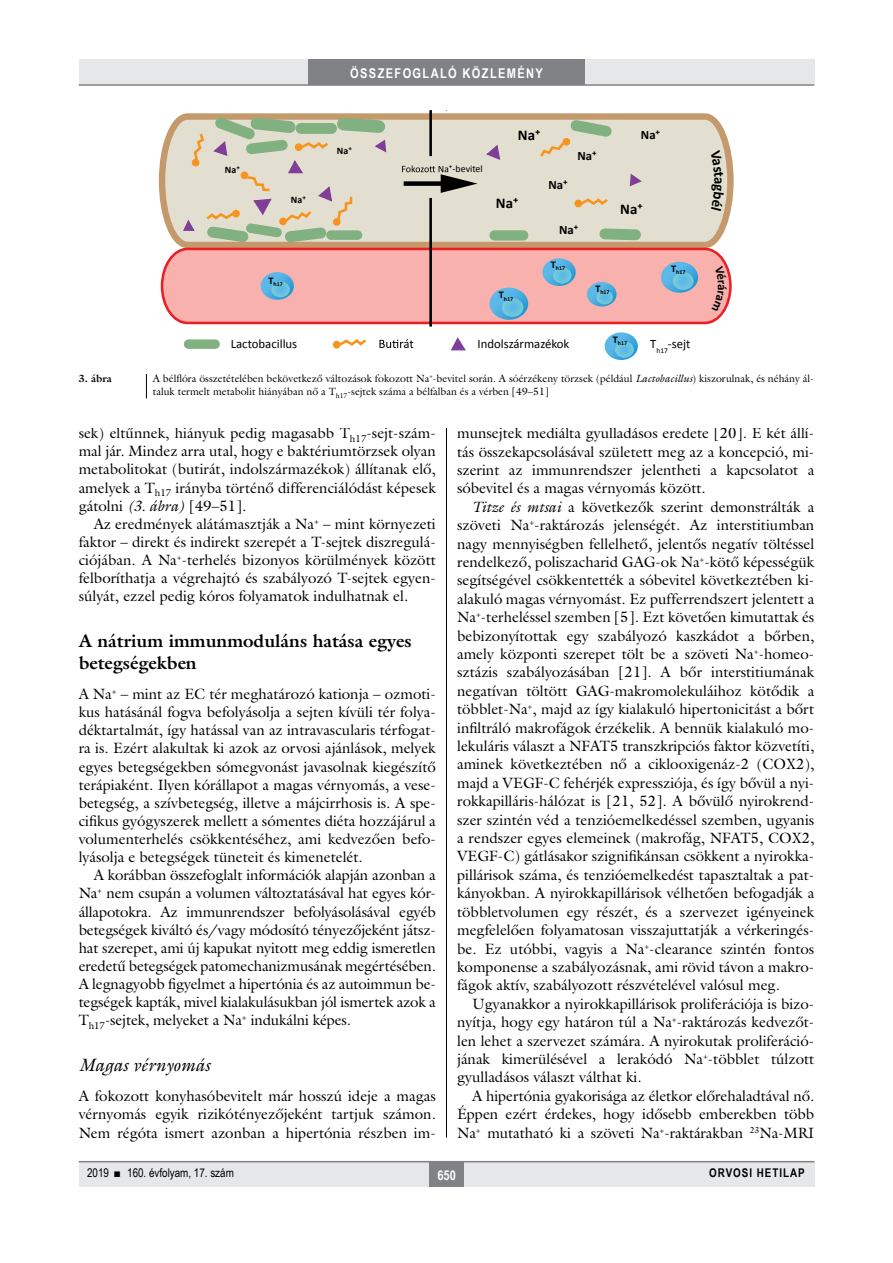
<style>
.page{position:relative;width:893px;height:1263px;background:#fff}
.page>*{position:absolute;margin:0;border:0;box-sizing:border-box;transform-origin:0 0}
.alcimbold{font:700 18px/21.8px "Galliard Reg";color:#000}
.alcimkurziv{font:italic 18px "Galliard Reg";color:#000}
.Body_Text{font:15px/18.5px "Galliard Reg";color:#000;text-align:justify}
.Body_tompa{font:15px/18.1px "Galliard Reg";color:#000;text-align:justify}
.t1{font:700 14.85px "Calibri";color:#000}
.t2{font:700 13.5px "Arial Narrow";letter-spacing:.1em;color:#fff}
.t3{font:12.75px "Calibri";color:#000}
.t4{font:700 12.75px "Calibri";color:#000}
.t5{font:12px "Arial Narrow";color:#000}
.t6{font:700 12px "Arial Narrow";letter-spacing:.08em;color:#000}
.kepalairas2{font:10.5px/13.5px "Galliard Reg";color:#000}
.kepalairas1{font:700 10.5px "Galliard Reg";color:#000}
.t7{font:700 9.9px "Calibri";color:#000}
.t8{font:9.9px "Calibri";color:#000}
.t9{font:700 6px "Calibri";color:#000}
.s1{font-style:italic}
</style>
<div class="page">
<div style="left:79px;top:1161px;width:735px;height:25px;background:#e6e7e8"></div>
<hr style="left:79px;top:1161px;width:735px;height:1px;background:#808285">
<div style="left:430px;top:1161px;width:34px;height:25px;background:#808285"></div>
<div style="left:79px;top:60px;width:735px;height:25px;background:#e6e7e8"></div>
<div style="left:308px;top:60px;width:277px;height:25px;background:#808285"></div>
<hr style="left:79px;top:84px;width:735px;height:2px;background:#808285">
<hr style="left:446px;top:111px;width:1px;height:1026px;background:#000">
<div style="left:78px;top:373px;width:736px;height:54px;background:#fff"></div>
<svg style="left:146px;top:374px;width:1px;height:24px"></svg>
<div style="left:78px;top:111px;width:736px;height:262px;background:#fff"></div>
<svg style="left:158px;top:113px;width:576px;height:133px;background:#dfd5c2"></svg>
<svg style="left:160px;top:246px;width:572px;height:79px;background:#e67e74"></svg>
<svg style="left:599px;top:228px;width:42px;height:12px"></svg>
<div style="left:489px;top:230px;width:39px;height:11px;background:#82b181;border-radius:5px"></div>
<div style="left:575px;top:200px;width:6px;height:7px;background:#f7941e;border-radius:50%"></div>
<div style="left:574px;top:200px;width:8px;height:7px;border:1px solid #f7941e;border-radius:50%"></div>
<svg style="left:578px;top:196px;width:33px;height:11px"></svg>
<svg style="left:538px;top:120px;width:74px;height:40px;background:#d5d5bd"></svg>
<div style="left:184px;top:339px;width:36px;height:10px;background:#82b181;border-radius:5px"></div>
<svg style="left:605px;top:332px;width:33px;height:28px"></svg>
<div style="left:333px;top:341px;width:7px;height:7px;background:#f7941e;border-radius:50%"></div>
<div style="left:333px;top:341px;width:8px;height:8px;border:1px solid #f7941e;border-radius:50%"></div>
<svg style="left:336px;top:339px;width:30px;height:9px"></svg>
<hr style="left:429px;top:111px;width:3px;height:45px;background:#000">
<hr style="left:429px;top:198px;width:3px;height:129px;background:#000">
<svg style="left:379px;top:339px;width:34px;height:9px"></svg>
<svg style="left:402px;top:165px;width:75px;height:28px;background:#a19e94"></svg>
<svg style="left:450px;top:337px;width:16px;height:14px"></svg>
<svg style="left:486px;top:144px;width:15px;height:17px"></svg>
<svg style="left:182px;top:117px;width:205px;height:125px;background:#d1d0bb"></svg>
<svg style="left:629px;top:172px;width:14px;height:15px"></svg>
<svg style="left:710px;top:150px;width:14px;height:61px"></svg>
<svg style="left:162px;top:249px;width:568px;height:74px;background:#e8abab"></svg>
<p class="t7" style="left:225px;top:163px;width:16px">Na⁺</p>
<p class="t7" style="left:291px;top:194px;width:16px">Na⁺</p>
<p class="t9" style="left:269px;top:280px;width:16px"><sup>T</sup>h17</p>
<p class="t2" style="left:350px;top:63px;width:194px">ÖSSZEFOGLALÓ KÖZLEMÉNY</p>
<p class="t7" style="left:337px;top:144px;width:16px">Na⁺</p>
<p class="t8" style="left:449px;top:163px;width:35px">⁺-bevitel</p>
<p class="t1" style="left:518px;top:125px;width:24px">Na⁺</p>
<p class="t1" style="left:496px;top:194px;width:24px">Na⁺</p>
<p class="t4" style="left:548px;top:177px;width:21px">Na⁺</p>
<p class="t4" style="left:577px;top:147px;width:21px">Na⁺</p>
<p class="t4" style="left:559px;top:222px;width:21px">Na⁺</p>
<p class="t9" style="left:499px;top:295px;width:16px"><sup>T</sup>h17</p>
<p class="t9" style="left:551px;top:264px;width:16px"><sup>T</sup>h17</p>
<p class="t9" style="left:595px;top:288px;width:16px"><sup>T</sup>h17</p>
<p class="t4" style="left:641px;top:127px;width:21px">Na⁺</p>
<p class="t1" style="left:620px;top:200px;width:24px">Na⁺</p>
<p class="t9" style="left:671px;top:269px;width:16px"><sup>T</sup>h17</p>
<p class="t9" style="left:613px;top:340px;width:16px"><sup>T</sup>h17</p>
<p class="t3" style="left:477px;top:336px;width:93px">Indolszármazékok</p>
<p class="t3" style="left:231px;top:336px;width:68px">Lactobacillus</p>
<p class="t3" style="left:650px;top:336px;width:42px">T<sub>h17</sub>-sejt</p>
<p class="kepalairas1" style="left:78px;top:371px;width:35px">3. ábra</p>
<p class="kepalairas2" style="left:153px;top:371px;width:663px">A bélflóra összetételében bekövetkező változások fokozott Na<sup>+</sup>-bevitel során. A sóérzékeny törzsek (például <span class="s1">Lactobacillus</span>) kiszorulnak, és néhány ál&shy;taluk termelt metabolit hiányában nő a T<sub>h17</sub>-sejtek száma a bélfalban és a vérben [49–51]</p>
<p class="Body_Text" style="left:79px;top:424px;width:359px">sek) eltűnnek, hiányuk pedig magasabb T<sub>h17</sub>-sejt-szám&shy;mal jár. Mindez arra utal, hogy e baktériumtörzsek olyan metabolitokat (butirát, indolszármazékok) állítanak elő, amelyek a T<sub>h17</sub> irányba történő differenciálódást képesek gátolni <span class="s1">(3. ábra)</span> [49–51].</p>
<p class="Body_Text" style="left:79px;top:514px;width:359px;text-indent:15px">Az eredmények alátámasztják a Na<sup>+</sup> – mint környezeti faktor – direkt és indirekt szerepét a T-sejtek diszregulá&shy;ciójában. A Na<sup>+</sup>-terhelés bizonyos körülmények között felboríthatja a végrehajtó és szabályozó T-sejtek egyen&shy;súlyát, ezzel pedig kóros folyamatok indulhatnak el.</p>
<p class="alcimbold" style="left:79px;top:630px;width:334px">A nátrium immunmoduláns hatása egyes betegségekben</p>
<p class="Body_tompa" style="left:79px;top:685px;width:359px">A Na<sup>+</sup> – mint az EC tér meghatározó kationja – ozmoti&shy;kus hatásánál fogva befolyásolja a sejten kívüli tér folya&shy;déktartalmát, így hatással van az intravascularis térfogat&shy;ra is. Ezért alakultak ki azok az orvosi ajánlások, melyek egyes betegségekben sómegvonást javasolnak kiegészítő terápiaként. Ilyen kórállapot a magas vérnyomás, a vese&shy;betegség, a szívbetegség, illetve a májcirrhosis is. A spe&shy;cifikus gyógyszerek mellett a sómentes diéta hozzájárul a volumenterhelés csökkentéséhez, ami kedvezően befo&shy;lyásolja e betegségek tüneteit és kimenetelét.</p>
<p class="Body_Text" style="left:79px;top:866px;width:359px;text-indent:15px">A korábban összefoglalt információk alapján azonban a Na<sup>+</sup> nem csupán a volumen változtatásával hat egyes kór&shy;állapotokra. Az immunrendszer befolyásolásával egyéb betegségek kiváltó és/vagy módosító tényezőjeként játsz&shy;hat szerepet, ami új kapukat nyitott meg eddig ismeretlen eredetű betegségek patomechanizmusának megértésében.<br>A legnagyobb figyelmet a hipertónia és az autoimmun be&shy;tegségek kapták, mivel kialakulásukban jól ismertek azok a T<sub>h17</sub>-sejtek, melyeket a Na<sup>+</sup> indukálni képes.</p>
<p class="alcimkurziv" style="left:79px;top:1054px;width:133px">Magas vérnyomás</p>
<p class="Body_tompa" style="left:79px;top:1087px;width:359px">A fokozott konyhasóbevitelt már hosszú ideje a magas vérnyomás egyik rizikótényezőjeként tartjuk számon.<br>Nem régóta ismert azonban a hipertónia részben im-</p>
<p class="Body_tompa" style="left:457px;top:424px;width:359px">munsejtek mediálta gyulladásos eredete [20]. E két állí&shy;tás összekapcsolásával született meg az a koncepció, mi&shy;szerint az immunrendszer jelentheti a kapcsolatot a sóbevitel és a magas vérnyomás között.</p>
<p class="Body_Text" style="left:457px;top:497px;width:359px;text-align:left;text-indent:15px"><span class="s1">Titze és mtsai</span> a következők szerint demonstrálták a szöveti Na<sup>+</sup>-raktározás jelenségét. Az interstitiumban nagy mennyiségben fellelhető, jelentős negatív töltéssel rendelkező, poliszacharid GAG-ok Na<sup>+</sup>-kötő képességük segítségével csökkentették a sóbevitel következtében ki&shy;alakuló magas vérnyomást. Ez pufferrendszert jelentett a Na<sup>+</sup>-terheléssel szemben [5]. Ezt követően kimutattak és bebizonyítottak egy szabályozó kaszkádot a bőrben, amely központi szerepet tölt be a szöveti Na<sup>+</sup>-homeo&shy;sztázis szabályozásában [21]. A bőr interstitiumának negatívan töltött GAG-makromolekuláihoz kötődik a többlet-Na<sup>+</sup>, majd az így kialakuló hipertonicitást a bőrt infiltráló makrofágok érzékelik. A bennük kialakuló mo&shy;lekuláris választ a NFAT5 transzkripciós faktor közvetíti, aminek következtében nő a ciklooxigenáz-2 (COX2), majd a VEGF-C fehérjék expressziója, és így bővül a nyi&shy;rokkapilláris-hálózat is [21, 52]. A bővülő nyirokrend&shy;szer szintén véd a tenzióemelkedéssel szemben, ugyanis a rendszer egyes elemeinek (makrofág, NFAT5, COX2, VEGF-C) gátlásakor szignifikánsan csökkent a nyirokka&shy;pillárisok száma, és tenzióemelkedést tapasztaltak a pat&shy;kányokban. A nyirokkapillárisok vélhetően befogadják a többletvolumen egy részét, és a szervezet igényeinek megfelelően folyamatosan visszajuttatják a vérkeringés&shy;be. Ez utóbbi, vagyis a Na<sup>+</sup>-clearance szintén fontos komponense a szabályozásnak, ami rövid távon a makro&shy;fágok aktív, szabályozott részvételével valósul meg.</p>
<p class="Body_Text" style="left:457px;top:994px;width:359px;text-indent:15px">Ugyanakkor a nyirokkapillárisok proliferációja is bizo&shy;nyítja, hogy egy határon túl a Na<sup>+</sup>-raktározás kedvezőt&shy;len lehet a szervezet számára. A nyirokutak proliferáció&shy;jának kimerülésével a lerakódó Na<sup>+</sup>-többlet túlzott gyulladásos választ válthat ki.</p>
<p class="Body_Text" style="left:457px;top:1086px;width:359px;text-indent:15px">A hipertónia gyakorisága az életkor előrehaladtával nő.<br>Éppen ezért érdekes, hogy idősebb emberekben több Na<sup>+</sup> mutatható ki a szöveti Na<sup>+</sup>-raktárakban <sup>23</sup>Na-MRI</p>
<p class="t5" style="left:87px;top:1164px;width:148px">2019 ■ 160. évfolyam, 17. szám</p>
<p class="t2" style="left:437px;top:1165px;width:20px">650</p>
<p class="t6" style="left:709px;top:1164px;width:97px">ORVOSI HETILAP</p>
</div>
